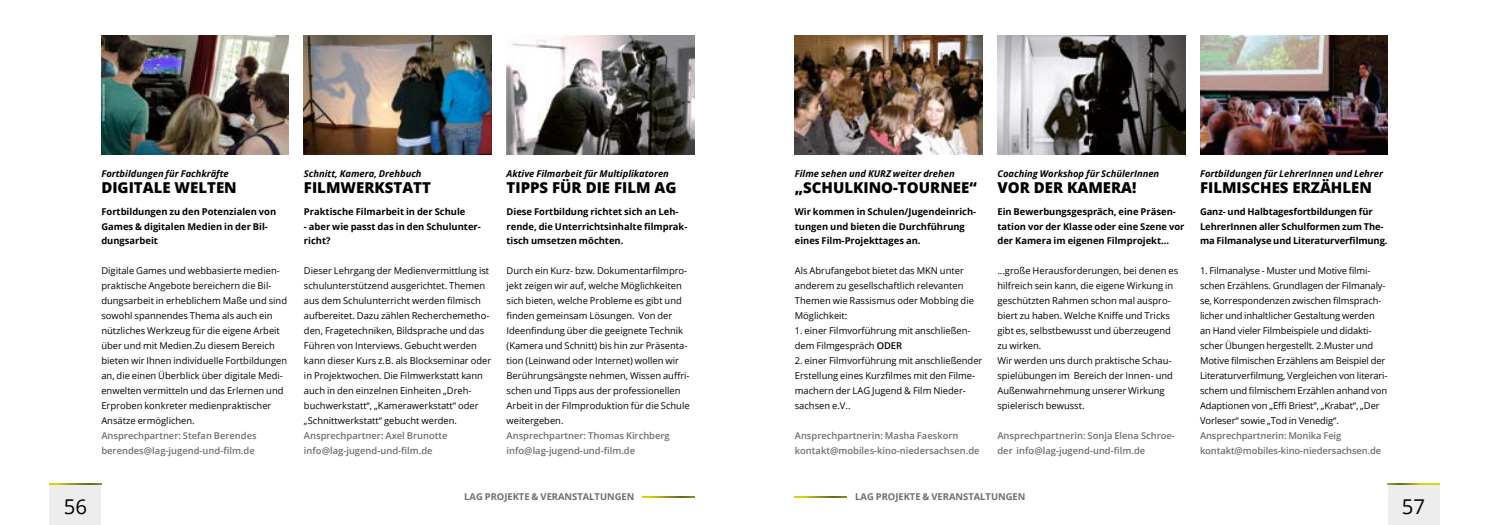
<style>
.page{position:relative;width:1489px;height:525px;background:#fff}
.page>*{position:absolute;margin:0;border:0;box-sizing:border-box;transform-origin:0 0}
.t1{font:20.38px "Open Sans";color:#000}
.t2{font:800 15px "Open Sans";color:#000}
.t3{font:9.38px/14.9px "Open Sans";color:#000}
.t4{font:700 9.38px/14.9px "Open Sans";color:#000}
.t5{font:600 9.38px/14.9px "Open Sans";color:#706f6f}
.t6{font:italic 700 9.38px "Open Sans";color:#000}
.t7{font:700 9.38px "Open Sans";color:#706f6f}
.s1{font-weight:600}
</style>
<div class="page">
<img style="left:101px;top:35px;width:188px;height:120px">
<img style="left:304px;top:35px;width:187px;height:120px">
<img style="left:506px;top:35px;width:188px;height:120px">
<img style="left:794px;top:35px;width:188px;height:120px">
<img style="left:997px;top:35px;width:187px;height:120px">
<img style="left:1200px;top:35px;width:187px;height:120px">
<div style="left:1387px;top:483px;width:52px;height:41px;background:#ededed"></div>
<div style="left:49px;top:483px;width:52px;height:41px;background:#ededed"></div>
<svg style="left:1387px;top:483px;width:52px;height:1px"></svg>
<svg style="left:49px;top:483px;width:52px;height:1px"></svg>
<svg style="left:794px;top:496px;width:52px;height:1px"></svg>
<svg style="left:642px;top:496px;width:52px;height:1px"></svg>
<p class="t6" style="left:101px;top:167px;width:129px">Fortbildungen für Fachkräfte</p>
<h2 class="t2" style="left:101px;top:176px;width:137px">DIGITALE WELTEN</h2>
<p class="t4" style="left:101px;top:203px;width:176px">Fortbildungen zu den Potenzialen von<br>Games &amp; digitalen Medien in der Bil&shy;dungsarbeit</p>
<p class="t3" style="left:101px;top:263px;width:187px">Digitale Games und webbasierte medien&shy;praktische Angebote bereichern die Bil&shy;dungsarbeit in erheblichem Maße und sind sowohl spannendes Thema als auch ein nützliches Werkzeug für die eigene Arbeit über und mit Medien.Zu diesem Bereich bieten wir Ihnen individuelle Fortbildungen an, die einen Überblick über digitale Medi&shy;enwelten vermitteln und das Erlernen und Erproben konkreter medienpraktischer Ansätze ermöglichen.</p>
<p class="t5" style="left:101px;top:427px;width:157px">Ansprechpartner: Stefan Berendes berendes@lag-jugend-und-film.de</p>
<p class="t6" style="left:304px;top:167px;width:119px">Schnitt, Kamera, Drehbuch</p>
<h2 class="t2" style="left:304px;top:176px;width:128px">FILMWERKSTATT</h2>
<p class="t4" style="left:304px;top:203px;width:163px">Praktische Filmarbeit in der Schule</p>
<p class="t4" style="left:304px;top:218px;width:178px">- aber wie passt das in den Schulunter&shy;richt?</p>
<p class="t3" style="left:304px;top:263px;width:189px">Dieser Lehrgang der Medienvermittlung ist schulunterstützend ausgerichtet. Themen aus dem Schulunterricht werden filmisch aufbereitet. Dazu zählen Recherchemetho&shy;den, Fragetechniken, Bildsprache und das Führen von Interviews. Gebucht werden kann dieser Kurs z.B. als Blockseminar oder in Projektwochen. Die Filmwerkstatt kann auch in den einzelnen Einheiten „Dreh&shy;buchwerkstatt“, „Kamerawerkstatt“ oder „Schnittwerkstatt“ gebucht werden.</p>
<p class="t5" style="left:304px;top:427px;width:145px">Ansprechpartner: Axel Brunotte info@lag-jugend-und-film.de</p>
<p class="t6" style="left:506px;top:167px;width:164px">Aktive Filmarbeit für Multiplikatoren</p>
<h2 class="t2" style="left:506px;top:176px;width:171px">TIPPS FÜR DIE FILM AG</h2>
<p class="t4" style="left:506px;top:203px;width:182px">Diese Fortbildung richtet sich an Leh&shy;rende, die Unterrichtsinhalte filmprak&shy;tisch umsetzen möchten.</p>
<p class="t3" style="left:506px;top:263px;width:185px">Durch ein Kurz- bzw. Dokumentarfilmpro&shy;jekt zeigen wir auf, welche Möglichkeiten sich bieten, welche Probleme es gibt und finden gemeinsam Lösungen. Von der Ideenfindung über die geeignete Technik (Kamera und Schnitt) bis hin zur Präsenta&shy;tion (Leinwand oder Internet) wollen wir Berührungsängste nehmen, Wissen auffri&shy;schen und Tipps aus der professionellen Arbeit in der Filmproduktion für die Schule weitergeben.</p>
<p class="t5" style="left:506px;top:427px;width:165px">Ansprechpartner: Thomas Kirchberg info@lag-jugend-und-film.de</p>
<p class="t6" style="left:794px;top:167px;width:161px">Filme sehen und KURZ weiter drehen</p>
<h2 class="t2" style="left:794px;top:176px;width:183px">„SCHULKINO-TOURNEE“</h2>
<p class="t4" style="left:794px;top:203px;width:183px">Wir kommen in Schulen/Jugendeinrich&shy;tungen und bieten die Durchführung eines Film-Projekttages an.</p>
<p class="t3" style="left:794px;top:263px;width:181px">Als Abrufangebot bietet das MKN unter anderem zu gesellschaftlich relevanten<br>Themen wie Rassismus oder Mobbing die<br>Möglichkeit:</p>
<p class="t3" style="left:794px;top:323px;width:177px">1. einer Filmvorführung mit anschließen&shy;dem Filmgespräch <span class="s1">ODER</span></p>
<p class="t3" style="left:794px;top:352px;width:189px">2. einer Filmvorführung mit anschließender Erstellung eines Kurzfilmes mit den Filme&shy;machern der LAG Jugend &amp; Film Nieder&shy;sachsen e.V..</p>
<p class="t5" style="left:794px;top:427px;width:186px">Ansprechpartnerin: Masha Faeskorn kontakt@mobiles-kino-niedersachsen.de</p>
<p class="t6" style="left:997px;top:167px;width:163px">Coaching Workshop für SchülerInnen</p>
<h2 class="t2" style="left:997px;top:176px;width:141px">VOR DER KAMERA!</h2>
<p class="t4" style="left:997px;top:203px;width:189px">Ein Bewerbungsgespräch, eine Präsen&shy;tation vor der Klasse oder eine Szene vor der Kamera im eigenen Filmprojekt...</p>
<p class="t3" style="left:997px;top:263px;width:182px">...große Herausforderungen, bei denen es hilfreich sein kann, die eigene Wirkung in geschützten Rahmen schon mal auspro&shy;biert zu haben. Welche Kniffe und Tricks gibt es, selbstbewusst und überzeugend zu wirken.<br>Wir werden uns durch praktische Schau&shy;spielübungen im Bereich der Innen- und Außenwahrnehmung unserer Wirkung spielerisch bewusst.</p>
<p class="t5" style="left:997px;top:427px;width:179px">Ansprechpartnerin: Sonja Elena Schroe&shy;der info@lag-jugend-und-film.de</p>
<p class="t6" style="left:1199px;top:167px;width:184px">Fortbildungen für LehrerInnen und Lehrer</p>
<h2 class="t2" style="left:1199px;top:176px;width:173px">FILMISCHES ERZÄHLEN</h2>
<p class="t4" style="left:1199px;top:203px;width:189px">Ganz- und Halbtagesfortbildungen für<br>LehrerInnen aller Schulformen zum The&shy;ma Filmanalyse und Literaturverfilmung.</p>
<p class="t3" style="left:1199px;top:263px;width:189px">1. Filmanalyse - Muster und Motive filmi&shy;schen Erzählens. Grundlagen der Filmanaly&shy;se, Korrespondenzen zwischen filmsprach&shy;licher und inhaltlicher Gestaltung werden an Hand vieler Filmbeispiele und didakti&shy;scher Übungen hergestellt. 2.Muster und Motive filmischen Erzählens am Beispiel der Literaturverfilmung, Vergleichen von literari&shy;schem und filmischem Erzählen anhand von Adaptionen von „Effi Briest“, „Krabat“, „Der Vorleser“ sowie „Tod in Venedig“.</p>
<p class="t5" style="left:1199px;top:427px;width:183px">Ansprechpartnerin: Monika Feig kontakt@mobiles-kino-niedersachsen.de</p>
<p class="t7" style="left:464px;top:489px;width:172px">LAG PROJEKTE &amp; VERANSTALTUNGEN</p>
<p class="t7" style="left:855px;top:489px;width:172px">LAG PROJEKTE &amp; VERANSTALTUNGEN</p>
<h1 class="t1" style="left:64px;top:492px;width:25px">56</h1>
<h1 class="t1" style="left:1401px;top:492px;width:25px">57</h1>
</div>
